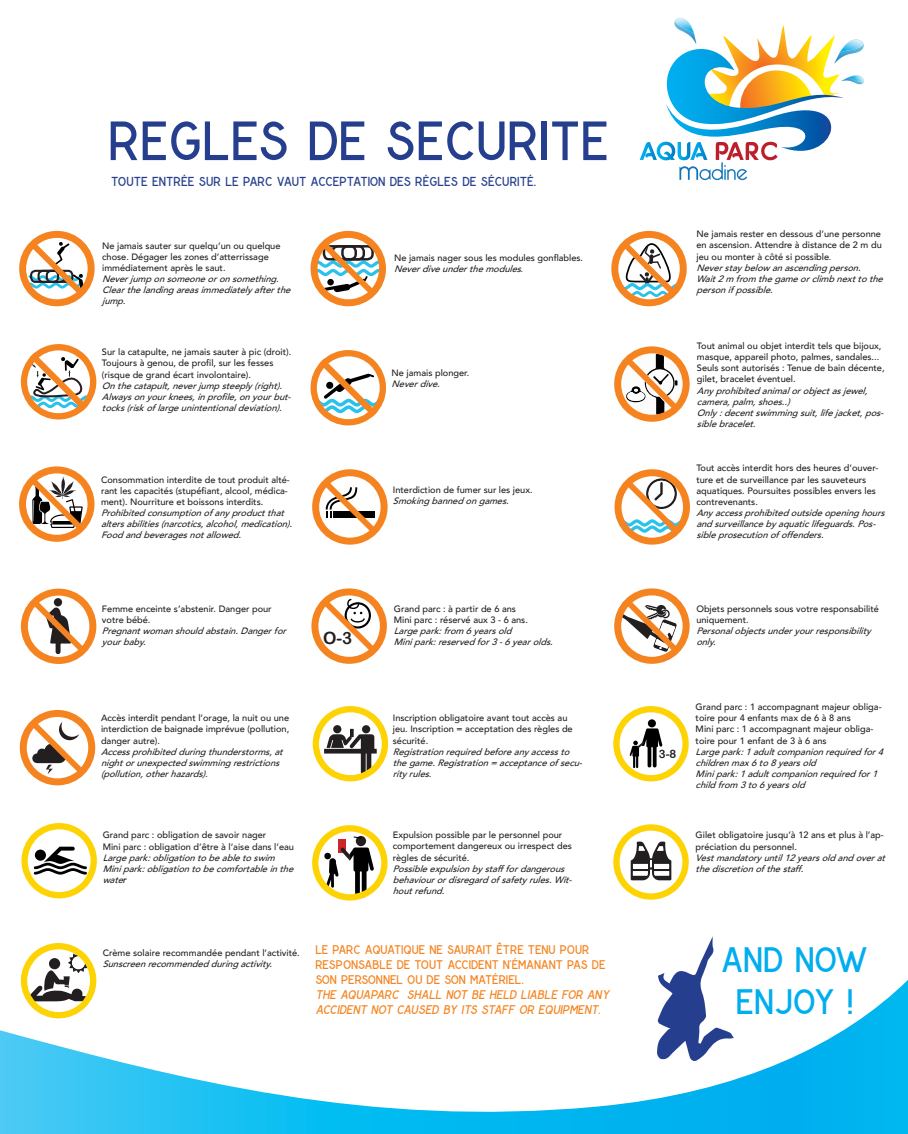
<style>
.page{position:relative;width:908px;height:1134px;background:#fff}
.page>*{position:absolute;margin:0;border:0;box-sizing:border-box;transform-origin:0 0}
.t1{font:55.16px "Storgata";color:#253f8e}
.t2{font:35.44px/42.5px "Storgata";letter-spacing:-.01em;color:#00aeef;text-align:center}
.t3{font:16.92px "Arial Rounded MT Bold";color:#231f20}
.t4{font:13.04px "Storgata";color:#253f8e}
.t5{font:12.56px/15.1px "Storgata";color:#f58420}
.t6{font:italic 12.56px/15.1px "Storgata";color:#f58420}
.t7{font:11.48px "Arial Rounded MT Bold";color:#231f20}
.t8{font:500 9.2px/11.5px "Avenir";color:#231f20}
.t9{font:italic 500 9.2px/11px "Avenir";color:#231f20}
.s1{font-style:italic}
.s2{font-family:"Storgata";font-weight:400;font-style:italic;font-size:9.6px}
.s3{font-family:"Storgata";font-weight:400;font-size:9.6px}
</style>
<div class="page">
<svg style="left:639px;top:18px;width:224px;height:162px"></svg>
<svg style="left:658px;top:936px;width:56px;height:44px"></svg>
<svg style="left:0;top:980px;width:907px;height:154px"></svg>
<svg style="left:312px;top:469px;width:75px;height:76px"></svg>
<svg style="left:310px;top:350px;width:76px;height:75px"></svg>
<svg style="left:19px;top:231px;width:76px;height:75px"></svg>
<svg style="left:310px;top:231px;width:76px;height:75px"></svg>
<svg style="left:614px;top:346px;width:75px;height:76px"></svg>
<svg style="left:21px;top:589px;width:75px;height:75px"></svg>
<svg style="left:614px;top:588px;width:75px;height:76px"></svg>
<svg style="left:312px;top:706px;width:76px;height:75px"></svg>
<svg style="left:21px;top:823px;width:76px;height:75px"></svg>
<svg style="left:21px;top:943px;width:75px;height:75px"></svg>
<svg style="left:613px;top:824px;width:75px;height:76px"></svg>
<svg style="left:311px;top:588px;width:75px;height:76px"></svg>
<svg style="left:614px;top:469px;width:75px;height:76px"></svg>
<svg style="left:312px;top:825px;width:75px;height:75px"></svg>
<svg style="left:613px;top:706px;width:75px;height:75px"></svg>
<svg style="left:611px;top:230px;width:75px;height:76px"></svg>
<svg style="left:19px;top:466px;width:75px;height:76px"></svg>
<svg style="left:21px;top:344px;width:75px;height:75px"></svg>
<svg style="left:20px;top:710px;width:75px;height:75px"></svg>
<p class="t1" style="left:108px;top:106px;width:502px">REGLES DE SECURITE</p>
<p class="t4" style="left:111px;top:173px;width:426px">TOUTE ENTRÉE SUR LE PARC VAUT ACCEPTATION DES RÈGLES DE SÉCURITÉ.</p>
<p class="t8" style="left:102px;top:239px;width:180px;line-height:11px">Ne jamais sauter sur quelqu’un ou quelque chose. Dégager les zones d’atterrissage</p>
<p class="t8" style="left:102px;top:261px;width:125px">immédiatement après le saut.</p>
<p class="t9" style="left:102px;top:273px;width:191px">Never jump on someone or on something.<br>Clear the landing areas immediately after the jump.</p>
<p class="t8" style="left:102px;top:346px;width:191px">Sur la catapulte, ne jamais sauter à pic (droit).</p>
<p class="t8" style="left:102px;top:357px;width:173px">Toujours à genou, de profil, sur les fesses (risque de grand écart involontaire).</p>
<p class="t9" style="left:102px;top:380px;width:183px">On the catapult, never jump steeply (right).</p>
<p class="t9" style="left:102px;top:391px;width:192px">Always on your knees, in profile, on your but&shy;tocks (risk of large unintentional deviation).</p>
<p class="t8" style="left:101px;top:473px;width:190px;line-height:11.3px">Consommation interdite de tout produit alté&shy;rant les capacités (stupéfiant, alcool, médica&shy;ment). Nourriture et boissons interdits.</p>
<p class="t9" style="left:101px;top:507px;width:194px">Prohibited consumption of any product that alters abilities (narcotics, alcohol, medication).<br>Food and beverages not allowed.</p>
<p class="t8" style="left:102px;top:602px;width:171px">Femme enceinte s’abstenir. Danger pour votre bébé.</p>
<p class="t9" style="left:102px;top:626px;width:187px">Pregnant woman should abstain. Danger for your baby.</p>
<p class="t3" style="left:323px;top:628px;width:31px">O-3</p>
<p class="t8" style="left:394px;top:251px;width:190px">Ne jamais nager sous les modules gonflables.<br><span class="s1">Never dive under the modules</span><span class="s2">.</span></p>
<p class="t8" style="left:391px;top:367px;width:79px">Ne jamais plonger.</p>
<p class="t9" style="left:391px;top:379px;width:52px">Never dive.</p>
<p class="t8" style="left:392px;top:483px;width:141px">Interdiction de fumer sur les jeux.</p>
<p class="t9" style="left:392px;top:495px;width:119px">Smoking banned on games.</p>
<p class="t8" style="left:393px;top:602px;width:124px">Grand parc : à partir de 6 ans</p>
<p class="t8" style="left:393px;top:614px;width:135px">Mini parc : réservé aux 3 - 6 ans.</p>
<p class="t9" style="left:393px;top:626px;width:119px">Large park: from 6 years old</p>
<p class="t9" style="left:393px;top:637px;width:162px">Mini park: reserved for 3 - 6 year olds.</p>
<p class="t8" style="left:101px;top:712px;width:190px;line-height:11.3px;text-align:justify">Accès interdit pendant l’orage, la nuit ou une interdiction de baignade imprévue (pollution, danger autre).</p>
<p class="t9" style="left:101px;top:746px;width:185px">Access prohibited during thunderstorms, at night or unexpected swimming restrictions (pollution, other hazards).</p>
<p class="t8" style="left:392px;top:712px;width:181px;line-height:11px">Inscription obligatoire avant tout accès au jeu. Inscription = acceptation des règles de</p>
<p class="t8" style="left:392px;top:734px;width:37px">sécurité.</p>
<p class="t9" style="left:392px;top:746px;width:192px">Registration required before any access to the game. Registration = acceptance of secu&shy;rity rules.</p>
<p class="t8" style="left:103px;top:829px;width:165px">Grand parc : obligation de savoir nager</p>
<p class="t8" style="left:103px;top:840px;width:193px;line-height:11px">Mini parc : obligation d’être à l’aise dans l’eau<br><span class="s1">Large park: obligation to be able to swim</span></p>
<p class="t9" style="left:103px;top:863px;width:194px;line-height:11.5px">Mini park: obligation to be comfortable in the wate<span class="s3">r</span></p>
<p class="t8" style="left:392px;top:829px;width:171px">Expulsion possible par le personnel pour</p>
<p class="t8" style="left:392px;top:840px;width:180px">comportement dangereux ou irrespect des règles de sécurité.</p>
<p class="t9" style="left:392px;top:863px;width:175px">Possible expulsion by staff for dangerous</p>
<p class="t9" style="left:392px;top:874px;width:182px">behaviour or disregard of safety rules. Wit&shy;hout refund.</p>
<p class="t8" style="left:103px;top:946px;width:199px">Crème solaire recommandée pendant l’activité.</p>
<p class="t9" style="left:103px;top:958px;width:173px">Sunscreen recommended during activity.</p>
<p class="t5" style="left:315px;top:942px;width:291px">LE PARC AQUATIQUE NE SAURAIT ÊTRE TENU POUR<br>RESPONSABLE DE TOUT ACCIDENT N’ÉMANANT PAS DE<br>SON PERSONNEL OU DE SON MATÉRIEL.</p>
<p class="t6" style="left:315px;top:987px;width:298px">THE AQUAPARC SHALL NOT BE HELD LIABLE FOR ANY<br>ACCIDENT NOT CAUSED BY ITS STAFF OR EQUIPMENT.</p>
<p class="t8" style="left:696px;top:228px;width:187px;line-height:11.3px;text-align:justify">Ne jamais rester en dessous d’une personne en ascension. Attendre à distance de 2 m du jeu ou monter à côté si possible<span class="s2">.</span></p>
<p class="t9" style="left:696px;top:262px;width:167px">Never stay below an ascending person.</p>
<p class="t9" style="left:696px;top:273px;width:190px">Wait 2 m from the game or climb next to the person if possible.</p>
<p class="t8" style="left:696px;top:340px;width:186px;line-height:11px">Tout animal ou objet interdit tels que bijoux, masque, appareil photo, palmes, sandales...</p>
<p class="t8" style="left:696px;top:361px;width:189px">Seuls sont autorisés : Tenue de bain décente, gilet, bracelet éventuel.</p>
<p class="t9" style="left:696px;top:385px;width:174px">Any prohibited animal or object as jewel, camera, palm, shoes..)</p>
<p class="t9" style="left:696px;top:407px;width:190px">Only : decent swimming suit, life jacket, pos&shy;sible bracelet.</p>
<p class="t8" style="left:696px;top:462px;width:183px;line-height:11.2px">Tout accès interdit hors des heures d’ouver&shy;ture et de surveillance par les sauveteurs aquatiques. Poursuites possibles envers les contrevenants.</p>
<p class="t9" style="left:696px;top:507px;width:191px">Any access prohibited outside opening hours and surveillance by aquatic lifeguards. Pos&shy;sible prosecution of offenders.</p>
<p class="t8" style="left:696px;top:602px;width:184px">Objets personnels sous votre responsabilité uniquement.</p>
<p class="t9" style="left:696px;top:626px;width:176px">Personal objects under your responsibility only.</p>
<p class="t7" style="left:658px;top:747px;width:19px">3-8</p>
<p class="t8" style="left:695px;top:701px;width:187px;line-height:11px">Grand parc : 1 accompagnant majeur obliga&shy;toire pour 4 enfants max de 6 à 8 ans</p>
<p class="t8" style="left:695px;top:723px;width:179px">Mini parc : 1 accompagnant majeur obliga&shy;toire pour 1 enfant de 3 à 6 ans</p>
<p class="t9" style="left:695px;top:746px;width:191px">Large park: 1 adult companion required for 4 children max 6 to 8 years old</p>
<p class="t9" style="left:695px;top:768px;width:185px">Mini park: 1 adult companion required for 1 child from 3 to 6 years old</p>
<p class="t8" style="left:695px;top:829px;width:189px">Gilet obligatoire jusqu’à 12 ans et plus à l’ap&shy;préciation du personnel.</p>
<p class="t9" style="left:695px;top:852px;width:193px">Vest mandatory until 12 years old and over at the discretion of the staff.</p>
<p class="t2" style="left:720px;top:937px;width:149px">AND NOW<br>ENJOY !</p>
</div>
